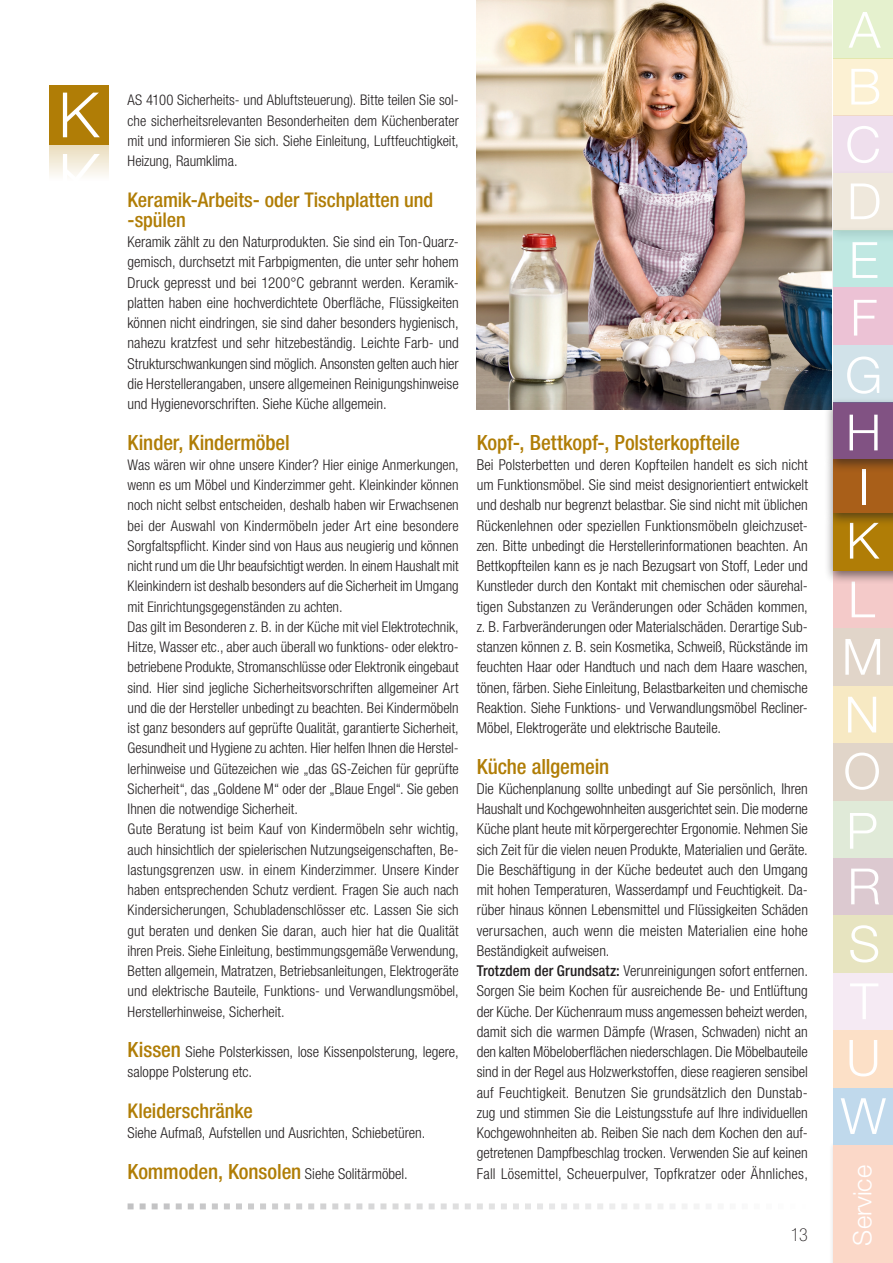
<style>
.page{position:relative;width:893px;height:1263px;background:#fff}
.page>*{position:absolute;margin:0;border:0;box-sizing:border-box;transform-origin:0 0}
.t1{font:300 50.1px/56.8px "Helvetica Neue LT";color:#fff}
.t2{font:300 25.5px "Helvetica Neue LT";color:#fff}
.t3{font:500 condensed 21px "Helvetica Neue";letter-spacing:-.005em;color:#b07d06}
.t4{font:500 condensed 20.25px/20.2px "Helvetica Neue";letter-spacing:-.005em;color:#b07d06}
.t5{font:100 condensed 18px "Helvetica Neue LT";color:#231f20}
.t6{font:300 condensed 15px/20.2px "Helvetica Neue LT";color:#231f20;text-align:justify}
.t7{font:300 condensed 14.7px/20.2px "Helvetica Neue LT";color:#231f20;text-align:justify}
.s1{font-family:"Helvetica Neue";font-weight:500;font-size:21px;color:#b07d06}
.s2{font-weight:500}
</style>
<div class="page">
<div style="left:49px;top:145px;width:59px;height:59px;background:linear-gradient(to bottom,#ede1c6,#fff)"></div>
<div style="left:58px;top:154px;width:41px;height:49px;background:linear-gradient(to bottom,#f2ead7,#fff)"></div>
<div style="left:49px;top:85px;width:59px;height:60px;background:#b07d06"></div>
<div style="left:833px;top:571px;width:60px;height:57px;background:#f4cac9"></div>
<div style="left:824px;top:508px;width:69px;height:76px;background:#231f20;opacity:.6"></div>
<div style="left:833px;top:513px;width:60px;height:58px;background:#b07d06"></div>
<div style="left:824px;top:454px;width:69px;height:73px;background:#231f20;opacity:.6"></div>
<div style="left:833px;top:460px;width:60px;height:53px;background:#a95f19"></div>
<div style="left:824px;top:397px;width:69px;height:76px;background:#231f20;opacity:.6"></div>
<div style="left:833px;top:403px;width:60px;height:56px;background:#815283"></div>
<div style="left:824px;top:168px;width:69px;height:76px;background:#231f20;opacity:.6"></div>
<div style="left:833px;top:173px;width:60px;height:57px;background:#efe8dc"></div>
<div style="left:833px;top:116px;width:60px;height:57px;background:#efdfed"></div>
<div style="left:833px;top:58px;width:60px;height:58px;background:#fcf1d3"></div>
<div style="left:833px;top:0;width:60px;height:58px;background:#e5f1ce"></div>
<div style="left:824px;top:225px;width:69px;height:77px;background:#231f20;opacity:.6"></div>
<div style="left:833px;top:230px;width:60px;height:58px;background:linear-gradient(to bottom,#b9e1db,#c3ebe5)"></div>
<div style="left:833px;top:288px;width:60px;height:57px;background:#ecc2d5"></div>
<div style="left:833px;top:345px;width:60px;height:58px;background:#d1e2e9"></div>
<div style="left:829px;top:1140px;width:64px;height:123px;background:#f7f7f7"></div>
<div style="left:833px;top:1141px;width:60px;height:122px;background:#fbd8c8"></div>
<div style="left:833px;top:1087px;width:60px;height:58px;background:#c0d9ec"></div>
<div style="left:833px;top:1030px;width:60px;height:57px;background:#fce0c7"></div>
<div style="left:833px;top:972px;width:60px;height:58px;background:#f5eaf3"></div>
<div style="left:833px;top:915px;width:60px;height:57px;background:#e7e4c0"></div>
<div style="left:833px;top:858px;width:60px;height:57px;background:#dcc9d0"></div>
<div style="left:833px;top:800px;width:60px;height:58px;background:#e0ead8"></div>
<div style="left:833px;top:743px;width:60px;height:57px;background:#e1d5c9"></div>
<div style="left:833px;top:685px;width:60px;height:58px;background:#f7e9c3"></div>
<div style="left:833px;top:628px;width:60px;height:57px;background:#e1d5c9"></div>
<svg style="left:128px;top:1203px;width:571px;height:6px"></svg>
<img style="left:477px;top:0;width:354px;height:410px">
<svg style="left:63px;top:145px;width:37px;height:54px"></svg>
<p class="t7" style="left:128px;top:90px;width:333px">AS 4100 Sicherheits- und Abluftsteuerung). Bitte teilen Sie sol&shy;che sicherheitsrelevanten Besonderheiten dem Küchenberater mit und informieren Sie sich. Siehe Einleitung, Luftfeuchtigkeit, Heizung, Raumklima.</p>
<h3 class="t4" style="left:128px;top:189px;width:307px">Keramik-Arbeits- oder Tischplatten und -spülen</h3>
<p class="t6" style="left:128px;top:232px;width:333px">Keramik zählt zu den Naturprodukten. Sie sind ein Ton-Quarz&shy;gemisch, durchsetzt mit Farbpigmenten, die unter sehr hohem Druck gepresst und bei 1200°C gebrannt werden. Keramik&shy;platten haben eine hochverdichtete Oberfläche, Flüssigkeiten können nicht eindringen, sie sind daher besonders hygienisch, nahezu kratzfest und sehr hitzebeständig. Leichte Farb- und Strukturschwankungen sind möglich. Ansonsten gelten auch hier die Herstellerangaben, unsere allgemeinen Reinigungshinweise und Hygienevorschriften. Siehe Küche allgemein.</p>
<h3 class="t3" style="left:128px;top:430px;width:164px">Kinder, Kindermöbel</h3>
<p class="t7" style="left:128px;top:454px;width:333px;text-align:left">Was wären wir ohne unsere Kinder? Hier einige Anmerkungen, wenn es um Möbel und Kinderzimmer geht. Kleinkinder können noch nicht selbst entscheiden, deshalb haben wir Erwachsenen bei der Auswahl von Kindermöbeln jeder Art eine besondere Sorgfaltspflicht. Kinder sind von Haus aus neugierig und können nicht rund um die Uhr beaufsichtigt werden. In einem Haushalt mit Kleinkindern ist deshalb besonders auf die Sicherheit im Umgang mit Einrichtungsgegenständen zu achten.<br>Das gilt im Besonderen z. B. in der Küche mit viel Elektrotechnik, Hitze, Wasser etc., aber auch überall wo funktions- oder elektro&shy;betriebene Produkte, Stromanschlüsse oder Elektronik eingebaut sind. Hier sind jegliche Sicherheitsvorschriften allgemeiner Art und die der Hersteller unbedingt zu beachten. Bei Kindermöbeln ist ganz besonders auf geprüfte Qualität, garantierte Sicherheit, Gesundheit und Hygiene zu achten. Hier helfen Ihnen die Herstel&shy;lerhinweise und Gütezeichen wie „das GS-Zeichen für geprüfte Sicherheit“, das „Goldene M“ oder der „Blaue Engel“. Sie geben Ihnen die notwendige Sicherheit.<br>Gute Beratung ist beim Kauf von Kindermöbeln sehr wichtig, auch hinsichtlich der spielerischen Nutzungseigenschaften, Be&shy;lastungsgrenzen usw. in einem Kinderzimmer. Unsere Kinder haben entsprechenden Schutz verdient. Fragen Sie auch nach Kindersicherungen, Schubladenschlösser etc. Lassen Sie sich gut beraten und denken Sie daran, auch hier hat die Qualität ihren Preis. Siehe Einleitung, bestimmungsgemäße Verwendung, Betten allgemein, Matratzen, Betriebsanleitungen, Elektrogeräte und elektrische Bauteile, Funktions- und Verwandlungsmöbel, Herstellerhinweise, Sicherheit.</p>
<p class="t6" style="left:128px;top:1042px;width:333px"><span class="s1">Kissen</span> Siehe Polsterkissen, lose Kissenpolsterung, legere, saloppe Polsterung etc.</p>
<h3 class="t4" style="left:128px;top:1100px;width:127px">Kleiderschränke</h3>
<p class="t6" style="left:128px;top:1123px;width:299px">Siehe Aufmaß, Aufstellen und Ausrichten, Schiebetüren.</p>
<p class="t6" style="left:128px;top:1163px;width:282px"><span class="s1">Kommoden, Konsolen</span> Siehe Solitärmöbel.</p>
<h3 class="t3" style="left:477px;top:430px;width:265px">Kopf-, Bettkopf-, Polsterkopfteile</h3>
<p class="t6" style="left:477px;top:454px;width:333px">Bei Polsterbetten und deren Kopfteilen handelt es sich nicht um Funktionsmöbel. Sie sind meist designorientiert entwickelt und deshalb nur begrenzt belastbar. Sie sind nicht mit üblichen Rückenlehnen oder speziellen Funktionsmöbeln gleichzuset&shy;zen. Bitte unbedingt die Herstellerinformationen beachten. An Bettkopfteilen kann es je nach Bezugsart von Stoff, Leder und Kunstleder durch den Kontakt mit chemischen oder säurehal&shy;tigen Substanzen zu Veränderungen oder Schäden kommen, z. B. Farbveränderungen oder Materialschäden. Derartige Sub&shy;stanzen können z. B. sein Kosmetika, Schweiß, Rückstände im feuchten Haar oder Handtuch und nach dem Haare waschen, tönen, färben. Siehe Einleitung, Belastbarkeiten und chemische Reaktion. Siehe Funktions- und Verwandlungsmöbel Recliner-Möbel, Elektrogeräte und elektrische Bauteile.</p>
<h3 class="t3" style="left:477px;top:754px;width:134px">Küche allgemein</h3>
<p class="t6" style="left:477px;top:778px;width:333px;text-align:left">Die Küchenplanung sollte unbedingt auf Sie persönlich, Ihren Haushalt und Kochgewohnheiten ausgerichtet sein. Die moderne Küche plant heute mit körpergerechter Ergonomie. Nehmen Sie sich Zeit für die vielen neuen Produkte, Materialien und Geräte.<br>Die Beschäftigung in der Küche bedeutet auch den Umgang mit hohen Temperaturen, Wasserdampf und Feuchtigkeit. Da&shy;rüber hinaus können Lebensmittel und Flüssigkeiten Schäden verursachen, auch wenn die meisten Materialien eine hohe Beständigkeit aufweisen.<br><span class="s2">Trotzdem der Grundsatz:</span> Verunreinigungen sofort entfernen.<br>Sorgen Sie beim Kochen für ausreichende Be- und Entlüftung der Küche. Der Küchenraum muss angemessen beheizt werden, damit sich die warmen Dämpfe (Wrasen, Schwaden) nicht an den kalten Möbeloberflächen niederschlagen. Die Möbelbauteile sind in der Regel aus Holzwerkstoffen, diese reagieren sensibel auf Feuchtigkeit. Benutzen Sie grundsätzlich den Dunstab&shy;zug und stimmen Sie die Leistungsstufe auf Ihre individuellen Kochgewohnheiten ab. Reiben Sie nach dem Kochen den auf&shy;getretenen Dampfbeschlag trocken. Verwenden Sie auf keinen Fall Lösemittel, Scheuerpulver, Topfkratzer oder Ähnliches,</p>
<p class="t5" style="left:791px;top:1224px;width:19px">13</p>
<h1 class="t1" style="left:848px;top:0;width:35px">A<br>B</h1>
<h1 class="t1" style="left:845px;top:115px;width:37px">C<br>D</h1>
<h1 class="t1" style="left:845px;top:230px;width:39px;line-height:57.4px;text-align:justify">E F G</h1>
<h1 class="t1" style="left:846px;top:403px;width:37px">H</h1>
<h1 class="t1" style="left:858px;top:457px;width:13px">I</h1>
<h1 class="t1" style="left:846px;top:511px;width:34px">K</h1>
<h1 class="t1" style="left:848px;top:570px;width:28px">L</h1>
<h1 class="t1" style="left:842px;top:627px;width:43px">M</h1>
<h1 class="t1" style="left:844px;top:685px;width:37px">N</h1>
<h1 class="t1" style="left:843px;top:742px;width:39px">O</h1>
<h1 class="t1" style="left:846px;top:801px;width:33px">P</h1>
<h1 class="t1" style="left:847px;top:857px;width:35px">R</h1>
<h1 class="t1" style="left:848px;top:914px;width:33px">S</h1>
<h1 class="t1" style="left:850px;top:972px;width:29px">T</h1>
<h1 class="t1" style="left:846px;top:1028px;width:36px">U</h1>
<h1 class="t1" style="left:841px;top:1087px;width:47px">W</h1>
<h2 class="t2" style="left:847px;top:1245px;width:82px;rotate:-90deg">Service</h2>
</div>
